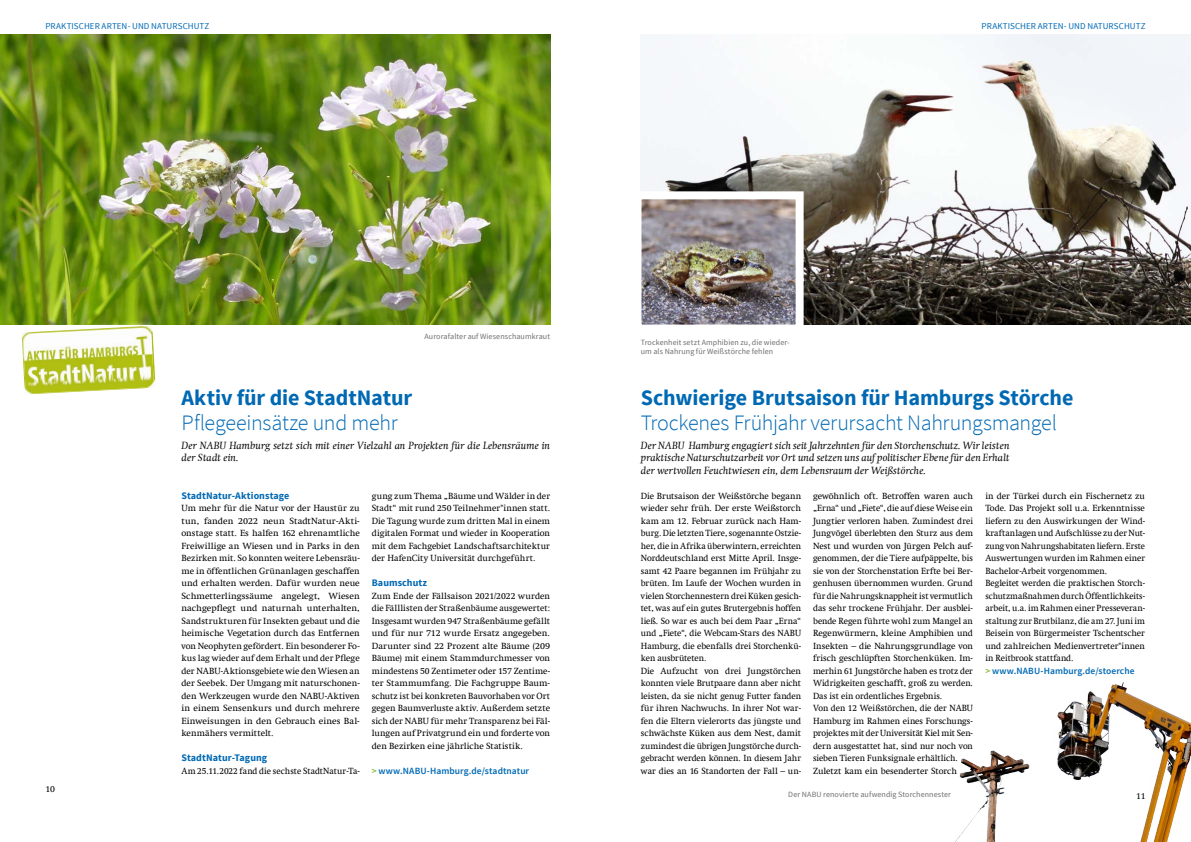
<style>
.page{position:relative;width:1191px;height:842px;background:#fff}
.page>*{position:absolute;margin:0;border:0;box-sizing:border-box;transform-origin:0 0}
.t1{font:300 22px "Source Sans Pro";letter-spacing:-.015em;color:#0069b4}
.t2{font:700 22px "Source Sans Pro";letter-spacing:-.005em;color:#0069b4}
.t3{font:italic 10.5px/12.5px "Swift Com";letter-spacing:.01em;color:#000}
.t4{font:700 10px "Source Sans Pro";letter-spacing:.005em;color:#0069b4}
.t5{font:600 9.5px "Source Sans Pro";letter-spacing:.005em;color:#0069b4}
.t6{font:9px/12.5px "Swift Com";color:#000;text-align:justify}
.t7{font:9px "Source Sans Pro";letter-spacing:.005em;color:#0069b4}
.t8{font:9px "Swift Com";color:#000;scale:.96 1}
.t9{font:8px/9px "Source Sans Pro";letter-spacing:.01em;color:#706f6f}
.s1{color:#79b82c}
</style>
<div class="page">
<img style="left:955px;top:683px;width:236px;height:159px">
<img style="left:0;top:34px;width:550px;height:290px">
<img style="left:641px;top:34px;width:550px;height:290px">
<svg style="left:15px;top:319px;width:147px;height:76px"></svg>
<img style="left:23px;top:326px;width:131px;height:68px">
<img style="left:642px;top:200px;width:152px;height:124px">
<div style="left:633px;top:191px;width:170px;height:142px;border:8px solid #fff"></div>
<p class="t7" style="left:45px;top:20px;width:166px">PRAKTISCHER ARTEN- UND NATURSCHUTZ</p>
<p class="t7" style="left:981px;top:20px;width:166px">PRAKTISCHER ARTEN- UND NATURSCHUTZ</p>
<p class="t6" style="left:45px;top:782px;width:11px">10</p>
<p class="t9" style="left:424px;top:331px;width:127px">Aurorafalter auf Wiesenschaumkraut</p>
<h1 class="t2" style="left:181px;top:383px;width:232px">Aktiv für die StadtNatur</h1>
<h1 class="t1" style="left:181px;top:409px;width:218px">Pflegeeinsätze und mehr</h1>
<p class="t3" style="left:181px;top:439px;width:370px">Der NABU Hamburg setzt sich mit einer Vielzahl an Projekten für die Lebensräume in der Stadt ein.</p>
<p class="t4" style="left:181px;top:489px;width:109px">StadtNatur-Aktionstage</p>
<p class="t6" style="left:181px;top:502px;width:180px">Um mehr für die Natur vor der Haustür zu tun, fanden 2022 neun StadtNatur-Akti&shy;onstage statt. Es halfen 162 ehrenamtliche Freiwillige an Wiesen und in Parks in den Bezirken mit. So konnten weitere Lebensräu&shy;me in öffentlichen Grünanlagen geschaffen und erhalten werden. Dafür wurden neue Schmetterlingssäume angelegt, Wiesen nachgepflegt und naturnah unterhalten, Sandstrukturen für Insekten gebaut und die heimische Vegetation durch das Entfernen von Neophyten gefördert. Ein besonderer Fo&shy;kus lag wieder auf dem Erhalt und der Pflege der NABU-Aktionsgebiete wie den Wiesen an der Seebek. Der Umgang mit naturschonen&shy;den Werkzeugen wurde den NABU-Aktiven in einem Sensenkurs und durch mehrere Einweisungen in den Gebrauch eines Bal&shy;kenmähers vermittelt.</p>
<p class="t4" style="left:181px;top:751px;width:87px">StadtNatur-Tagung</p>
<p class="t8" style="left:181px;top:765px;width:187px">Am 25.11.2022 fand die sechste StadtNatur-Ta-</p>
<p class="t6" style="left:372px;top:489px;width:180px">gung zum Thema „Bäume und Wälder in der Stadt“ mit rund 250 Teilnehmer*innen statt.<br>Die Tagung wurde zum dritten Mal in einem digitalen Format und wieder in Kooperation mit dem Fachgebiet Landschaftsarchitektur der HafenCity Universität durchgeführt.</p>
<p class="t4" style="left:372px;top:576px;width:57px">Baumschutz</p>
<p class="t6" style="left:372px;top:589px;width:180px">Zum Ende der Fällsaison 2021/2022 wurden die Fälllisten der Straßenbäume ausgewertet:<br>Insgesamt wurden 947 Straßenbäume gefällt und für nur 712 wurde Ersatz angegeben.<br>Darunter sind 22 Prozent alte Bäume (209<br>Bäume) mit einem Stammdurchmesser von mindestens 50 Zentimeter oder 157 Zentime&shy;ter Stammumfang. Die Fachgruppe Baum&shy;schutz ist bei konkreten Bauvorhaben vor Ort gegen Baumverluste aktiv. Außerdem setzte sich der NABU für mehr Transparenz bei Fäl&shy;lungen auf Privatgrund ein und forderte von den Bezirken eine jährliche Statistik.</p>
<p class="t5" style="left:372px;top:764px;width:159px"><span class="s1">&gt;</span> www.NABU-Hamburg.de/stadtnatur</p>
<p class="t9" style="left:641px;top:337px;width:150px">Trockenheit setzt Amphibien zu, die wieder&shy;um als Nahrung für Weißstörche fehlen</p>
<h1 class="t2" style="left:641px;top:383px;width:434px">Schwierige Brutsaison für Hamburgs Störche</h1>
<h1 class="t1" style="left:641px;top:409px;width:417px">Trockenes Frühjahr verursacht Nahrungsmangel</h1>
<p class="t3" style="left:641px;top:439px;width:370px;text-align:justify">Der NABU Hamburg engagiert sich seit Jahrzehnten für den Storchenschutz. Wir leisten praktische Naturschutzarbeit vor Ort und setzen uns auf politischer Ebene für den Erhalt der wertvollen Feuchtwiesen ein, dem Lebensraum der Weißstörche.</p>
<p class="t6" style="left:641px;top:489px;width:162px;text-align:left">Die Brutsaison der Weißstörche begann wieder sehr früh. Der erste Weißstorch kam am 12. Februar zurück nach Ham&shy;burg. Die letzten Tiere, sogenannte Ostzie&shy;her, die in Afrika überwintern, erreichten Norddeutschland erst Mitte April. Insge&shy;samt 42 Paare begannen im Frühjahr zu brüten. Im Laufe der Wochen wurden in vielen Storchennestern drei Küken gesich&shy;tet, was auf ein gutes Brutergebnis hoffen ließ. So war es auch bei dem Paar „Erna“ und „Fiete“, die Webcam-Stars des NABU Hamburg, die ebenfalls drei Storchenkü&shy;ken ausbrüteten.<br>Die Aufzucht von drei Jungstörchen konnten viele Brutpaare dann aber nicht leisten, da sie nicht genug Futter fanden für ihren Nachwuchs. In ihrer Not war&shy;fen die Eltern vielerorts das jüngste und schwächste Küken aus dem Nest, damit zumindest die übrigen Jungstörche durch&shy;gebracht werden können. In diesem Jahr war dies an 16 Standorten der Fall – un-</p>
<p class="t6" style="left:813px;top:489px;width:161px;text-align:left">gewöhnlich oft. Betroffen waren auch „Erna“ und „Fiete“, die auf diese Weise ein Jungtier verloren haben. Zumindest drei Jungvögel überlebten den Sturz aus dem Nest und wurden von Jürgen Pelch auf&shy;genommen, der die Tiere aufpäppelte, bis sie von der Storchenstation Erfte bei Ber&shy;genhusen übernommen wurden. Grund für die Nahrungsknappheit ist vermutlich das sehr trockene Frühjahr. Der ausblei&shy;bende Regen führte wohl zum Mangel an Regenwürmern, kleine Amphibien und Insekten – die Nahrungsgrundlage von frisch geschlüpften Storchenküken. Im&shy;merhin 61 Jungstörche haben es trotz der Widrigkeiten geschafft, groß zu werden.<br>Das ist ein ordentliches Ergebnis.<br>Von den 12 Weißstörchen, die der NABU Hamburg im Rahmen eines Forschungs&shy;projektes mit der Universität Kiel mit Sen&shy;dern ausgestattet hat, sind nur noch von sieben Tieren Funksignale erhältlich.<br>Zuletzt kam ein besenderter Storch</p>
<p class="t6" style="left:985px;top:489px;width:161px;text-align:left">in der Türkei durch ein Fischernetz zu Tode. Das Projekt soll u.a. Erkenntnisse liefern zu den Auswirkungen der Wind&shy;kraftanlagen und Aufschlüsse zu der Nut&shy;zung von Nahrungshabitaten liefern. Erste Auswertungen wurden im Rahmen einer Bachelor-Arbeit vorgenommen.<br>Begleitet werden die praktischen Storch&shy;schutzmaßnahmen durch Öffentlichkeits&shy;arbeit, u.a. im Rahmen einer Presseveran&shy;staltung zur Brutbilanz, die am 27. Juni im Beisein von Bürgermeister Tschentscher und zahlreichen Medienvertreter*innen in Reitbrook stattfand.</p>
<p class="t5" style="left:985px;top:664px;width:151px"><span class="s1">&gt;</span> www.NABU-Hamburg.de/stoerche</p>
<p class="t9" style="left:788px;top:790px;width:164px">Der NABU renovierte aufwendig Storchennester</p>
<p class="t6" style="left:1136px;top:789px;width:11px">11</p>
</div>
